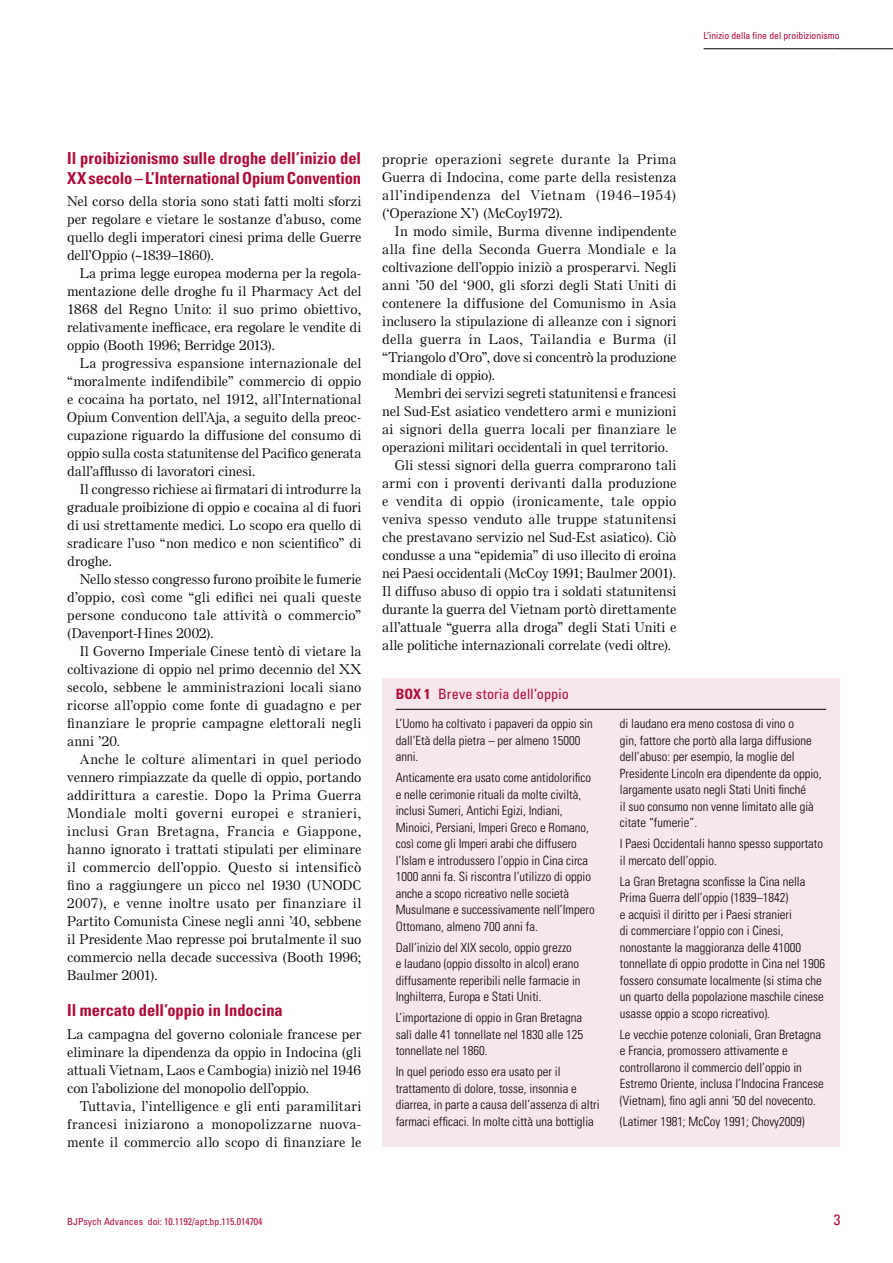
<style>
.page{position:relative;width:893px;height:1263px;background:#fff}
.page>*{position:absolute;margin:0;border:0;box-sizing:border-box;transform-origin:0 0}
.t1{font:700 condensed 16.5px/19.8px "Univers LT Std";letter-spacing:-.005em;color:#b30838}
.t2{font:condensed 15px "Univers LT Std";color:#b30838}
.t3{font:condensed 14.25px "Univers LT Std";letter-spacing:.01em;color:#b30838}
.t4{font:500 13.5px/18px "Else NPL Std";letter-spacing:.02em;color:#000;text-align:justify}
.t5{font:500 13.5px "Else NPL Std";letter-spacing:.04em;color:#000}
.t6{font:300 condensed 12.75px/16.5px "Univers LT Std";color:#000}
.t7{font:condensed 9.75px "Univers LT Std";color:#b30838}
.s1{font-weight:700}
</style>
<div class="page">
<hr style="left:704px;top:49px;width:136px;height:1px;background:#000">
<hr style="left:839px;top:49px;width:54px;height:1px;background:#000">
<div style="left:382px;top:678px;width:458px;height:469px;background:#f7e6eb"></div>
<hr style="left:396px;top:709px;width:430px;height:1px;background:#000">
<p class="t7" style="left:704px;top:30px;width:138px">L’inizio della fine del proibizionismo</p>
<p class="t1" style="left:67px;top:148px;width:296px">Il proibizionismo sulle droghe dell’inizio del<br>XX secolo – L’International Opium Convention</p>
<p class="t4" style="left:67px;top:192px;width:296px">Nel corso della storia sono stati fatti molti sforzi per regolare e vietare le sostanze d’abuso, come quello degli imperatori cinesi prima delle Guerre dell’Oppio (~1839–1860).</p>
<p class="t4" style="left:67px;top:264px;width:296px;text-indent:13px">La prima legge europea moderna per la regola&shy;mentazione delle droghe fu il Pharmacy Act del 1868 del Regno Unito: il suo primo obiettivo, relativamente inefficace, era regolare le vendite di oppio (Booth 1996; Berridge 2013).</p>
<p class="t4" style="left:67px;top:354px;width:295px;text-indent:13px">La progressiva espansione internazionale del “moralmente indifendibile” commercio di oppio e cocaina ha portato, nel 1912, all’International Opium Convention dell’Aja, a seguito della preoc&shy;cupazione riguardo la diffusione del consumo di oppio sulla costa statunitense del Pacifico generata dall’afflusso di lavoratori cinesi.</p>
<p class="t4" style="left:67px;top:480px;width:296px;text-indent:13px">Il congresso richiese ai firmatari di introdurre la graduale proibizione di oppio e cocaina al di fuori di usi strettamente medici. Lo scopo era quello di sradicare l’uso “non medico e non scientifico” di droghe.</p>
<p class="t4" style="left:67px;top:570px;width:296px;text-indent:13px">Nello stesso congresso furono proibite le fumerie d’oppio, così come “gli edifici nei quali queste persone conducono tale attività o commercio” (Davenport-Hines 2002).</p>
<p class="t4" style="left:67px;top:642px;width:296px;text-indent:13px">Il Governo Imperiale Cinese tentò di vietare la coltivazione di oppio nel primo decennio del XX secolo, sebbene le amministrazioni locali siano ricorse all’oppio come fonte di guadagno e per finanziare le proprie campagne elettorali negli anni ’20.</p>
<p class="t4" style="left:67px;top:750px;width:296px;text-indent:13px">Anche le colture alimentari in quel periodo vennero rimpiazzate da quelle di oppio, portando addirittura a carestie. Dopo la Prima Guerra Mondiale molti governi europei e stranieri, inclusi Gran Bretagna, Francia e Giappone, hanno ignorato i trattati stipulati per eliminare il commercio dell’oppio. Questo si intensificò fino a raggiungere un picco nel 1930 (UNODC 2007), e venne inoltre usato per finanziare il Partito Comunista Cinese negli anni ’40, sebbene il Presidente Mao represse poi brutalmente il suo commercio nella decade successiva (Booth 1996; Baulmer 2001).</p>
<p class="t1" style="left:67px;top:1000px;width:217px">Il mercato dell’oppio in Indocina</p>
<p class="t4" style="left:67px;top:1025px;width:295px">La campagna del governo coloniale francese per eliminare la dipendenza da oppio in Indocina (gli attuali Vietnam, Laos e Cambogia) iniziò nel 1946 con l’abolizione del monopolio dell’oppio.</p>
<p class="t4" style="left:67px;top:1097px;width:295px;text-indent:13px">Tuttavia, l’intelligence e gli enti paramilitari francesi iniziarono a monopolizzarne nuova&shy;mente il commercio allo scopo di finanziare le</p>
<p class="t4" style="left:382px;top:150px;width:295px">proprie operazioni segrete durante la Prima Guerra di Indocina, come parte della resistenza all’indipendenza del Vietnam (1946–1954) (‘Operazione X’) (McCoy1972).</p>
<p class="t4" style="left:382px;top:222px;width:296px;text-indent:13px">In modo simile, Burma divenne indipendente alla fine della Seconda Guerra Mondiale e la coltivazione dell’oppio iniziò a prosperarvi. Negli anni ’50 del ‘900, gli sforzi degli Stati Uniti di contenere la diffusione del Comunismo in Asia inclusero la stipulazione di alleanze con i signori della guerra in Laos, Tailandia e Burma (il “Triangolo d’Oro”, dove si concentrò la produzione mondiale di oppio).</p>
<p class="t4" style="left:395px;top:384px;width:283px">Membri dei servizi segreti statunitensi e francesi</p>
<p class="t4" style="left:382px;top:402px;width:295px">nel Sud-Est asiatico vendettero armi e munizioni</p>
<p class="t5" style="left:382px;top:421px;width:295px">ai signori della guerra locali per finanziare le</p>
<p class="t4" style="left:382px;top:438px;width:288px">operazioni militari occidentali in quel territorio.</p>
<p class="t4" style="left:395px;top:456px;width:283px">Gli stessi signori della guerra comprarono tali</p>
<p class="t4" style="left:382px;top:474px;width:295px">armi con i proventi derivanti dalla produzione</p>
<p class="t4" style="left:382px;top:492px;width:296px">e vendita di oppio (ironicamente, tale oppio</p>
<p class="t4" style="left:382px;top:510px;width:295px">veniva spesso venduto alle truppe statunitensi</p>
<p class="t4" style="left:382px;top:528px;width:295px">che prestavano servizio nel Sud-Est asiatico). Ciò</p>
<p class="t4" style="left:382px;top:546px;width:296px">condusse a una “epidemia” di uso illecito di eroina</p>
<p class="t4" style="left:382px;top:564px;width:295px">nei Paesi occidentali (McCoy 1991; Baulmer 2001).</p>
<p class="t4" style="left:382px;top:582px;width:295px">Il diffuso abuso di oppio tra i soldati statunitensi</p>
<p class="t4" style="left:382px;top:600px;width:295px">durante la guerra del Vietnam portò direttamente</p>
<p class="t4" style="left:382px;top:618px;width:295px">all’attuale “guerra alla droga” degli Stati Uniti e</p>
<p class="t4" style="left:382px;top:636px;width:291px">alle politiche internazionali correlate (vedi oltre).</p>
<p class="t3" style="left:396px;top:684px;width:175px"><span class="s1">BOX 1</span> Breve storia dell’oppio</p>
<p class="t6" style="left:396px;top:715px;width:199px">L’Uomo ha coltivato i papaveri da oppio sin dall’Età della pietra – per almeno 15000 anni.</p>
<p class="t6" style="left:396px;top:769px;width:200px">Anticamente era usato come antidolorifico e nelle cerimonie rituali da molte civiltà, inclusi Sumeri, Antichi Egizi, Indiani, Minoici, Persiani, Imperi Greco e Romano, così come gli Imperi arabi che diffusero l’Islam e introdussero l’oppio in Cina circa 1000 anni fa. Si riscontra l’utilizzo di oppio anche a scopo ricreativo nelle società Musulmane e successivamente nell’Impero Ottomano, almeno 700 anni fa.</p>
<p class="t6" style="left:396px;top:939px;width:186px">Dall’inizio del XIX secolo, oppio grezzo e laudano (oppio dissolto in alcol) erano diffusamente reperibili nelle farmacie in Inghilterra, Europa e Stati Uniti.</p>
<p class="t6" style="left:396px;top:1009px;width:189px;text-align:justify">L’importazione di oppio in Gran Bretagna salì dalle 41 tonnellate nel 1830 alle 125 tonnellate nel 1860.</p>
<p class="t6" style="left:396px;top:1063px;width:205px">In quel periodo esso era usato per il trattamento di dolore, tosse, insonnia e diarrea, in parte a causa dell’assenza di altri farmaci efficaci. In molte città una bottiglia</p>
<p class="t6" style="left:620px;top:715px;width:203px">di laudano era meno costosa di vino o<br>gin, fattore che portò alla larga diffusione dell’abuso: per esempio, la moglie del Presidente Lincoln era dipendente da oppio, largamente usato negli Stati Uniti finché<br>il suo consumo non venne limitato alle già citate “fumerie”.</p>
<p class="t6" style="left:620px;top:835px;width:205px">I Paesi Occidentali hanno spesso supportato il mercato dell’oppio.</p>
<p class="t6" style="left:620px;top:873px;width:207px">La Gran Bretagna sconfisse la Cina nella Prima Guerra dell’oppio (1839–1842)<br>e acquisì il diritto per i Paesi stranieri<br>di commerciare l’oppio con i Cinesi, nonostante la maggioranza delle 41000 tonnellate di oppio prodotte in Cina nel 1906 fossero consumate localmente (si stima che un quarto della popolazione maschile cinese usasse oppio a scopo ricreativo).</p>
<p class="t6" style="left:620px;top:1026px;width:205px">Le vecchie potenze coloniali, Gran Bretagna e Francia, promossero attivamente e controllarono il commercio dell’oppio in Estremo Oriente, inclusa l’Indocina Francese (Vietnam), fino agli anni ’50 del novecento.</p>
<p class="t6" style="left:620px;top:1113px;width:186px">(Latimer 1981; McCoy 1991; Chovy2009)</p>
<p class="t7" style="left:67px;top:1216px;width:197px">BJPsych Advances doi: 10.1192/apt.bp.115.014704</p>
<p class="t2" style="left:834px;top:1210px;width:8px">3</p>
</div>
